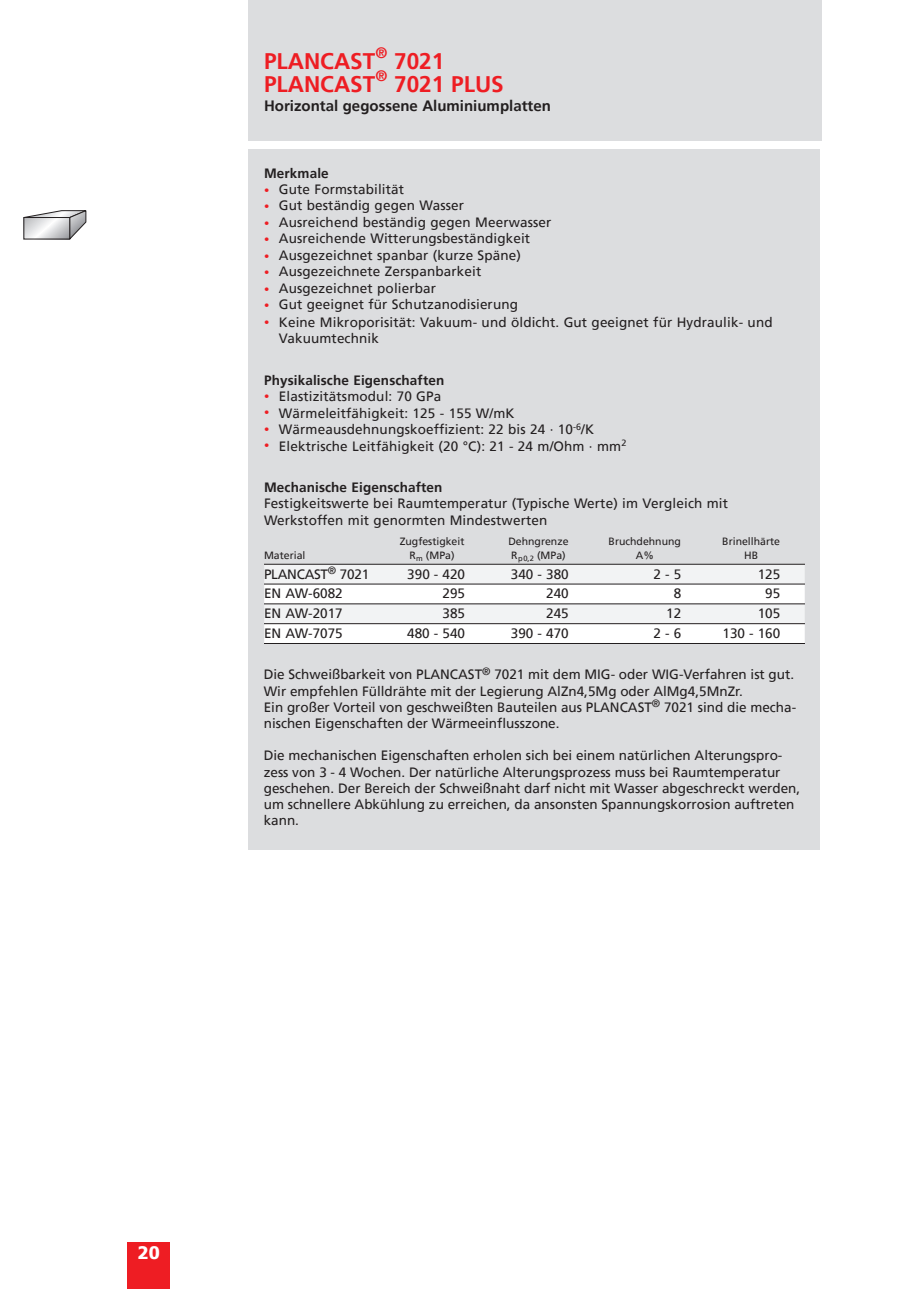
<style>
.page{position:relative;width:919px;height:1289px;background:#fff}
.page>*{position:absolute;margin:0;border:0;box-sizing:border-box;transform-origin:0 0}
.t1{font:700 22.5px "Frutiger";color:#ee1d23}
.t2{font:900 18px "Frutiger";color:#fff}
.t3{font:700 15px "Frutiger";color:#231f20}
.t4{font:700 15px "Frutiger";color:#ee1d23}
.t5{font:13.5px/16.2px "Frutiger";color:#231f20}
.t6{font:700 13.5px "Frutiger";letter-spacing:.01em;color:#231f20}
.t7{font:13.5px "Frutiger";letter-spacing:-.02em;color:#231f20}
.t8{font:10.5px "Frutiger";color:#231f20}
.s1{font-size:10.5px;color:#ee1d23}
</style>
<div class="page">
<div style="left:128px;top:1242px;width:42px;height:46px;background:#ee1d23"></div>
<div style="left:248px;top:149px;width:571px;height:700px;background:#dcdddf"></div>
<div style="left:264px;top:564px;width:540px;height:20px;background:#f2f3f4"></div>
<div style="left:264px;top:584px;width:540px;height:20px;background:#fff"></div>
<div style="left:264px;top:603px;width:540px;height:21px;background:#f2f3f4"></div>
<div style="left:264px;top:623px;width:540px;height:20px;background:#fff"></div>
<div style="left:248px;top:0;width:573px;height:140px;background:#dcdddf"></div>
<hr style="left:264px;top:564px;width:540px;height:1px;background:#231f20">
<hr style="left:264px;top:584px;width:540px;height:1px;background:#231f20">
<hr style="left:264px;top:603px;width:540px;height:1px;background:#231f20">
<hr style="left:264px;top:623px;width:540px;height:1px;background:#231f20">
<hr style="left:264px;top:643px;width:540px;height:1px;background:#231f20">
<svg style="left:24px;top:210px;width:62px;height:29px"></svg>
<svg style="left:26px;top:219px;width:42px;height:18px"></svg>
<div style="left:24px;top:217px;width:46px;height:22px;border:1px solid #231f20"></div>
<p class="t4" style="left:375px;top:44px;width:13px">®</p>
<h1 class="t1" style="left:264px;top:48px;width:113px">PLANCAST</h1>
<h1 class="t1" style="left:394px;top:48px;width:52px">7021</h1>
<p class="t4" style="left:375px;top:67px;width:13px">®</p>
<h1 class="t1" style="left:394px;top:71px;width:111px">7021 PLUS</h1>
<p class="t3" style="left:264px;top:97px;width:288px">Horizontal gegossene Aluminiumplatten</p>
<h1 class="t1" style="left:264px;top:71px;width:113px">PLANCAST</h1>
<p class="t6" style="left:264px;top:166px;width:66px">Merkmale</p>
<p class="t5" style="left:264px;top:181px;width:141px"><span class="s1">•</span> Gute Formstabilität</p>
<p class="t5" style="left:264px;top:197px;width:201px"><span class="s1">•</span> Gut beständig gegen Wasser</p>
<p class="t5" style="left:264px;top:214px;width:289px"><span class="s1">•</span> Ausreichend beständig gegen Meerwasser</p>
<p class="t5" style="left:264px;top:230px;width:268px"><span class="s1">•</span> Ausreichende Witterungsbeständigkeit</p>
<p class="t5" style="left:264px;top:247px;width:258px"><span class="s1">•</span> Ausgezeichnet spanbar (kurze Späne)</p>
<p class="t5" style="left:264px;top:263px;width:219px"><span class="s1">•</span> Ausgezeichnete Zerspanbarkeit</p>
<p class="t5" style="left:264px;top:280px;width:174px"><span class="s1">•</span> Ausgezeichnet polierbar</p>
<p class="t5" style="left:264px;top:296px;width:255px"><span class="s1">•</span> Gut geeignet für Schutzanodisierung</p>
<p class="t5" style="left:279px;top:314px;width:495px;text-indent:-15px"><span class="s1">•</span> Keine Mikroporisität: Vakuum- und öldicht. Gut geeignet für Hydraulik- und<br>Vakuumtechnik</p>
<p class="t6" style="left:264px;top:372px;width:182px">Physikalische Eigenschaften</p>
<p class="t5" style="left:264px;top:388px;width:179px"><span class="s1">•</span> Elastizitätsmodul: 70 GPa</p>
<p class="t5" style="left:264px;top:405px;width:252px"><span class="s1">•</span> Wärmeleitfähigkeit: 125 - 155 W/mK</p>
<p class="t5" style="left:264px;top:421px;width:331px"><span class="s1">•</span> Wärmeausdehnungskoeffizient: 22 bis 24 ∙ 10<sup>-6</sup>/K</p>
<p class="t5" style="left:264px;top:438px;width:364px"><span class="s1">•</span> Elektrische Leitfähigkeit (20 °C): 21 - 24 m/Ohm ∙ mm<sup>2</sup></p>
<p class="t6" style="left:264px;top:479px;width:180px">Mechanische Eigenschaften</p>
<p class="t5" style="left:264px;top:495px;width:465px">Festigkeitswerte bei Raumtemperatur (Typische Werte) im Vergleich mit<br>Werkstoffen mit genormten Mindestwerten</p>
<p class="t8" style="left:399px;top:535px;width:66px">Zugfestigkeit</p>
<p class="t8" style="left:508px;top:535px;width:62px">Dehngrenze</p>
<p class="t8" style="left:608px;top:535px;width:74px">Bruchdehnung</p>
<p class="t8" style="left:722px;top:535px;width:59px">Brinellhärte</p>
<p class="t8" style="left:264px;top:549px;width:43px">Material</p>
<p class="t8" style="left:409px;top:549px;width:46px">R<sub>m</sub> (MPa)</p>
<p class="t8" style="left:511px;top:549px;width:56px">R<sub>p0,2</sub> (MPa)</p>
<p class="t8" style="left:635px;top:549px;width:20px">A%</p>
<p class="t8" style="left:744px;top:549px;width:15px">HB</p>
<p class="t7" style="left:264px;top:566px;width:107px">PLANCAST<sup>®</sup> 7021</p>
<p class="t5" style="left:407px;top:566px;width:59px">390 - 420</p>
<p class="t5" style="left:511px;top:566px;width:59px">340 - 380</p>
<p class="t5" style="left:653px;top:566px;width:29px">2 - 5</p>
<p class="t5" style="left:757px;top:566px;width:24px">125</p>
<p class="t5" style="left:264px;top:585px;width:80px">EN AW-6082</p>
<p class="t5" style="left:442px;top:585px;width:24px">295</p>
<p class="t5" style="left:546px;top:585px;width:24px">240</p>
<p class="t5" style="left:673px;top:585px;width:9px">8</p>
<p class="t5" style="left:765px;top:585px;width:17px">95</p>
<p class="t5" style="left:264px;top:605px;width:80px">EN AW-2017</p>
<p class="t5" style="left:442px;top:605px;width:24px">385</p>
<p class="t5" style="left:546px;top:605px;width:24px">245</p>
<p class="t5" style="left:666px;top:605px;width:17px">12</p>
<p class="t5" style="left:757px;top:605px;width:24px">105</p>
<p class="t5" style="left:264px;top:625px;width:80px">EN AW-7075</p>
<p class="t5" style="left:407px;top:625px;width:59px">480 - 540</p>
<p class="t5" style="left:511px;top:625px;width:59px">390 - 470</p>
<p class="t5" style="left:653px;top:625px;width:29px">2 - 6</p>
<p class="t5" style="left:722px;top:625px;width:59px">130 - 160</p>
<p class="t5" style="left:264px;top:666px;width:534px">Die Schweißbarkeit von PLANCAST<sup>®</sup> 7021 mit dem MIG- oder WIG-Verfahren ist gut.<br>Wir empfehlen Fülldrähte mit der Legierung AlZn4,5Mg oder AlMg4,5MnZr.<br>Ein großer Vorteil von geschweißten Bauteilen aus PLANCAST<sup>®</sup> 7021 sind die mecha&shy;nischen Eigenschaften der Wärmeeinflusszone.</p>
<p class="t5" style="left:264px;top:747px;width:538px">Die mechanischen Eigenschaften erholen sich bei einem natürlichen Alterungspro&shy;zess von 3 - 4 Wochen. Der natürliche Alterungsprozess muss bei Raumtemperatur geschehen. Der Bereich der Schweißnaht darf nicht mit Wasser abgeschreckt werden, um schnellere Abkühlung zu erreichen, da ansonsten Spannungskorrosion auftreten kann.</p>
<h2 class="t2" style="left:138px;top:1242px;width:24px">20</h2>
</div>
